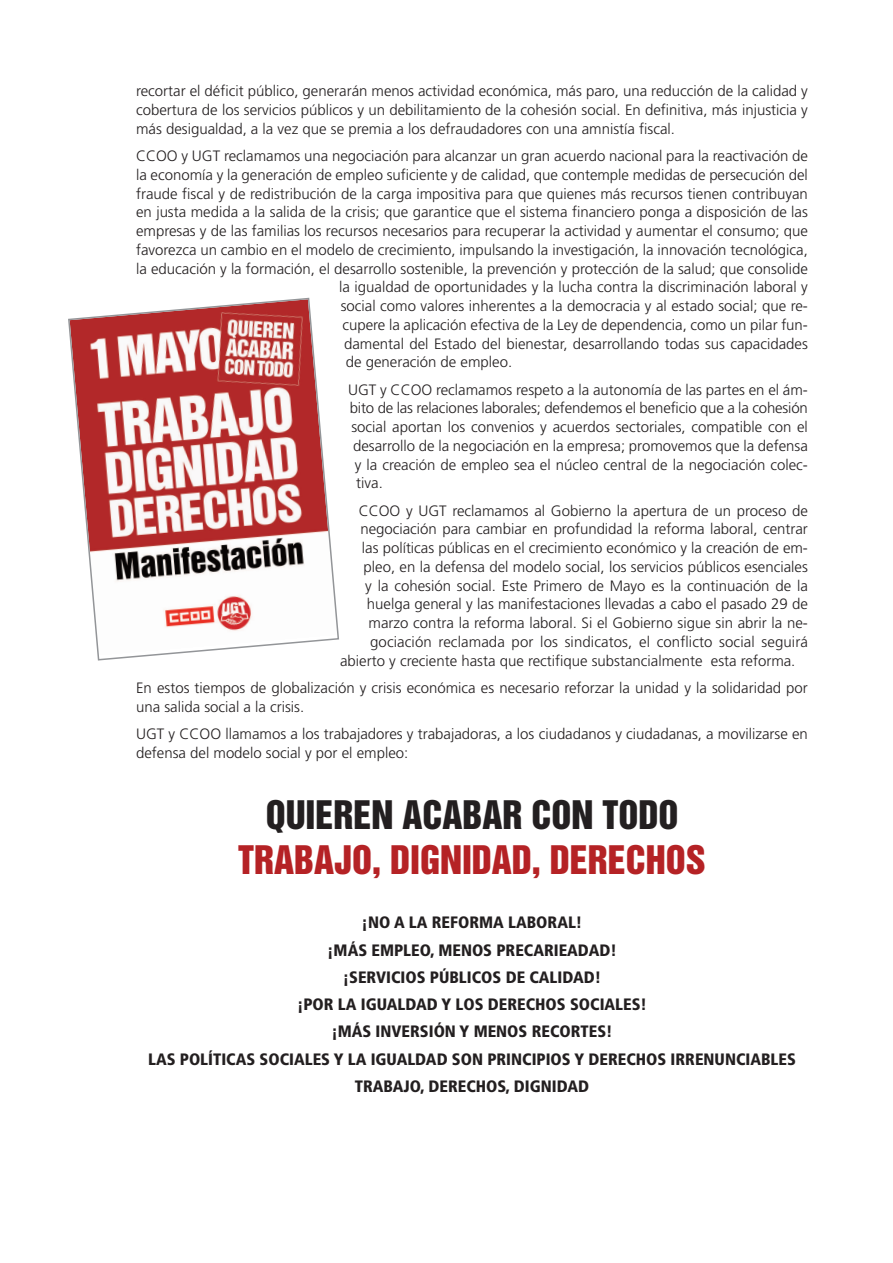
<style>
.page{position:relative;width:893px;height:1263px;background:#fff}
.page>*{position:absolute;margin:0;border:0;box-sizing:border-box;transform-origin:0 0}
.t1{font:36px "Helvetica Inserat";color:#b52225}
.t2{font:36px "Helvetica Inserat";color:#231f20}
.t3{font:900 condensed 16.5px/27.3px "Frutiger";color:#231f20;text-align:center}
.t4{font:300 15px/18.8px "Frutiger";color:#231f20}
</style>
<div class="page">
<svg style="left:68px;top:297px;width:271px;height:364px"></svg>
<p class="t4" style="left:136px;top:83px;width:673px;text-align:justify">recortar el déficit público, generarán menos actividad económica, más paro, una reducción de la calidad y cobertura de los servicios públicos y un debilitamiento de la cohesión social. En definitiva, más injusticia y más desigualdad, a la vez que se premia a los defraudadores con una amnistía fiscal.</p>
<p class="t4" style="left:136px;top:148px;width:673px">CCOO y UGT reclamamos una negociación para alcanzar un gran acuerdo nacional para la reactivación de</p>
<p class="t4" style="left:136px;top:166px;width:673px">la economía y la generación de empleo suficiente y de calidad, que contemple medidas de persecución del</p>
<p class="t4" style="left:136px;top:185px;width:673px">fraude fiscal y de redistribución de la carga impositiva para que quienes más recursos tienen contribuyan</p>
<p class="t4" style="left:136px;top:204px;width:673px">en justa medida a la salida de la crisis; que garantice que el sistema financiero ponga a disposición de las</p>
<p class="t4" style="left:136px;top:223px;width:673px">empresas y de las familias los recursos necesarios para recuperar la actividad y aumentar el consumo; que</p>
<p class="t4" style="left:136px;top:241px;width:673px">favorezca un cambio en el modelo de crecimiento, impulsando la investigación, la innovación tecnológica,</p>
<p class="t4" style="left:136px;top:260px;width:673px">la educación y la formación, el desarrollo sostenible, la prevención y protección de la salud; que consolide</p>
<p class="t4" style="left:339px;top:279px;width:470px">la igualdad de oportunidades y la lucha contra la discriminación laboral y</p>
<p class="t4" style="left:341px;top:298px;width:469px">social como valores inherentes a la democracia y al estado social; que re-</p>
<p class="t4" style="left:342px;top:316px;width:467px">cupere la aplicación efectiva de la Ley de dependencia, como un pilar fun-</p>
<p class="t4" style="left:344px;top:335px;width:465px">damental del Estado del bienestar, desarrollando todas sus capacidades</p>
<p class="t4" style="left:346px;top:354px;width:168px">de generación de empleo.</p>
<p class="t4" style="left:348px;top:381px;width:461px">UGT y CCOO reclamamos respeto a la autonomía de las partes en el ám-</p>
<p class="t4" style="left:350px;top:400px;width:460px">bito de las relaciones laborales; defendemos el beneficio que a la cohesión</p>
<p class="t4" style="left:351px;top:419px;width:458px">social aportan los convenios y acuerdos sectoriales, compatible con el</p>
<p class="t4" style="left:353px;top:437px;width:456px">desarrollo de la negociación en la empresa; promovemos que la defensa</p>
<p class="t4" style="left:355px;top:456px;width:455px">y la creación de empleo sea el núcleo central de la negociación colec-</p>
<p class="t4" style="left:356px;top:475px;width:28px">tiva.</p>
<p class="t4" style="left:359px;top:502px;width:451px">CCOO y UGT reclamamos al Gobierno la apertura de un proceso de</p>
<p class="t4" style="left:360px;top:521px;width:449px">negociación para cambiar en profundidad la reforma laboral, centrar</p>
<p class="t4" style="left:362px;top:540px;width:447px">las políticas públicas en el crecimiento económico y la creación de em-</p>
<p class="t4" style="left:364px;top:558px;width:446px">pleo, en la defensa del modelo social, los servicios públicos esenciales</p>
<p class="t4" style="left:365px;top:577px;width:444px">y la cohesión social. Este Primero de Mayo es la continuación de la</p>
<p class="t4" style="left:367px;top:596px;width:443px">huelga general y las manifestaciones llevadas a cabo el pasado 29 de</p>
<p class="t4" style="left:369px;top:615px;width:441px">marzo contra la reforma laboral. Si el Gobierno sigue sin abrir la ne-</p>
<p class="t4" style="left:370px;top:633px;width:439px">gociación reclamada por los sindicatos, el conflicto social seguirá</p>
<p class="t4" style="left:340px;top:652px;width:457px">abierto y creciente hasta que rectifique substancialmente esta reforma.</p>
<p class="t4" style="left:136px;top:679px;width:673px">En estos tiempos de globalización y crisis económica es necesario reforzar la unidad y la solidaridad por una salida social a la crisis.</p>
<p class="t4" style="left:136px;top:725px;width:673px">UGT y CCOO llamamos a los trabajadores y trabajadoras, a los ciudadanos y ciudadanas, a movilizarse en defensa del modelo social y por el empleo:</p>
<h1 class="t2" style="left:266px;top:801px;width:414px">QUIEREN ACABAR CON TODO</h1>
<h1 class="t1" style="left:238px;top:845px;width:469px">TRABAJO, DIGNIDAD, DERECHOS</h1>
<p class="t3" style="left:148px;top:910px;width:649px">¡NO A LA REFORMA LABORAL!<br>¡MÁS EMPLEO, MENOS PRECARIEADAD!<br>¡SERVICIOS PÚBLICOS DE CALIDAD!<br>¡POR LA IGUALDAD Y LOS DERECHOS SOCIALES!<br>¡MÁS INVERSIÓN Y MENOS RECORTES!<br>LAS POLÍTICAS SOCIALES Y LA IGUALDAD SON PRINCIPIOS Y DERECHOS IRRENUNCIABLES TRABAJO, DERECHOS, DIGNIDAD</p>
</div>
